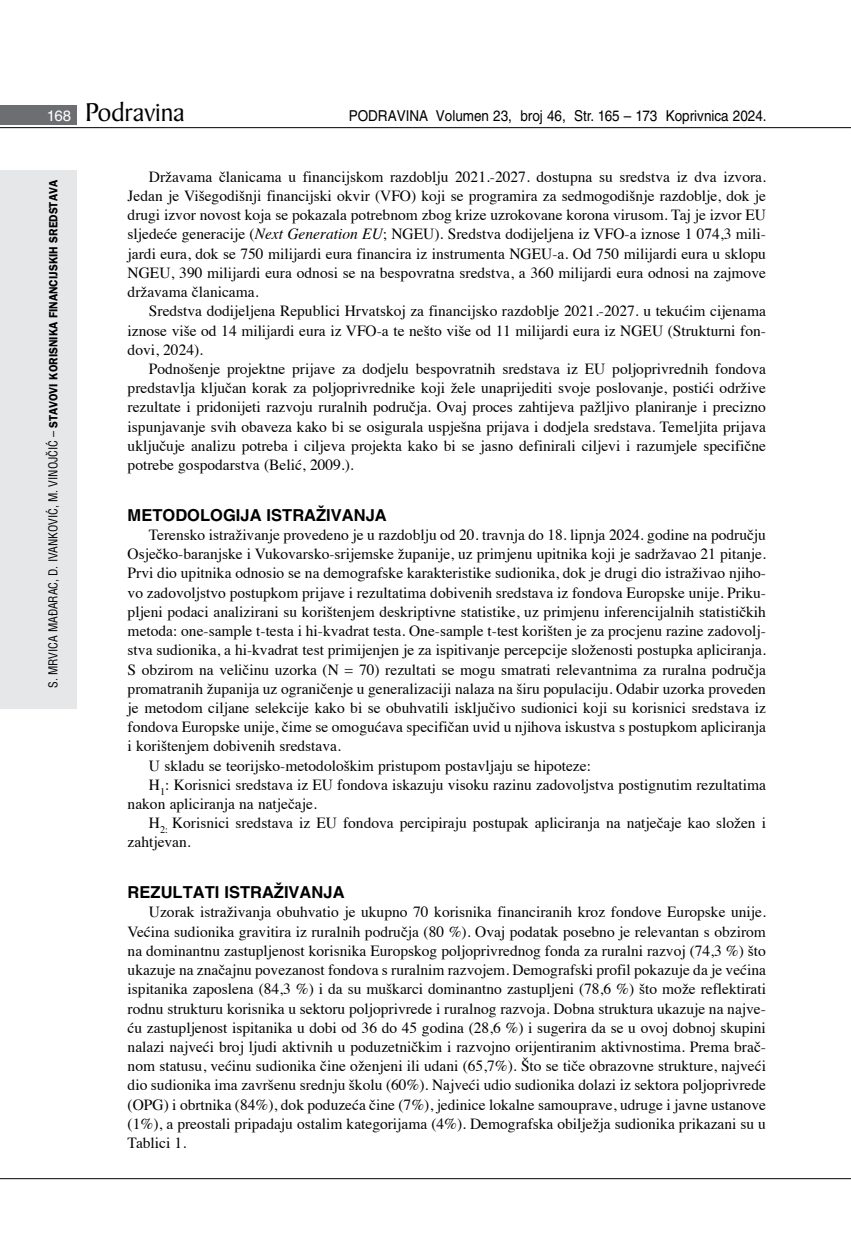
<style>
.page{position:relative;width:851px;height:1234px;background:#fff}
.page>*{position:absolute;margin:0;border:0;box-sizing:border-box;transform-origin:0 0}
.t1{font:27.6px "Baker Signet BT";color:#000}
.t2{font:700 16.5px "Helvetica LT Skin 29";color:#000}
.t3{font:15.45px/19.2px "Times";color:#000;text-align:justify}
.t4{font:15px "Helvetica LT Skin 29";color:#000;scale:.9 1}
.t5{font:condensed 12px "Helvetica LT Skin 29";letter-spacing:-.005em;color:#000}
.s1{font-family:"Helvetica LT Skin 29";font-size:15px;color:#fff}
.s2{font-family:"ITC Franklin Gothic Skin 29";font-weight:600;font-stretch:normal}
.s3{font-style:italic}
</style>
<div class="page">
<div style="left:0;top:170px;width:77px;height:538px;background:#e6e7e8"></div>
<div style="left:0;top:105px;width:77px;height:19px;background:#6d6e71"></div>
<hr style="left:0;top:127px;width:850px;height:1px;background:#000">
<hr style="left:0;top:1177px;width:850px;height:1px;background:#000">
<h1 class="t1" style="left:47px;top:95px;width:139px"><span class="s1">168</span> Podravina</h1>
<p class="t4" style="left:348px;top:107px;width:466px">PODRAVINA Volumen 23, broj 46, Str. 165 – 173 Koprivnica 2024.</p>
<p class="t5" style="left:46px;top:687px;width:509px;rotate:-90deg">S. MRVICA MAĐARAC, D. IVANKOVIĆ, M. VINOJČIĆ – <span class="s2">STAVOVI KORISNIKA FINANCIJSKIH SREDSTAVA</span></p>
<p class="t3" style="left:128px;top:166px;width:639px;text-indent:21px">Državama članicama u financijskom razdoblju 2021.-2027. dostupna su sredstva iz dva izvora.<br>Jedan je Višegodišnji financijski okvir (VFO) koji se programira za sedmogodišnje razdoblje, dok je drugi izvor novost koja se pokazala potrebnom zbog krize uzrokovane korona virusom. Taj je izvor EU sljedeće generacije (<span class="s3">Next Generation EU</span>; NGEU). Sredstva dodijeljena iz VFO-a iznose 1 074,3 mili&shy;jardi eura, dok se 750 milijardi eura financira iz instrumenta NGEU-a. Od 750 milijardi eura u sklopu NGEU, 390 milijardi eura odnosi se na bespovratna sredstva, a 360 milijardi eura odnosi na zajmove državama članicama.</p>
<p class="t3" style="left:128px;top:300px;width:639px;text-indent:21px">Sredstva dodijeljena Republici Hrvatskoj za financijsko razdoblje 2021.-2027. u tekućim cijenama iznose više od 14 milijardi eura iz VFO-a te nešto više od 11 milijardi eura iz NGEU (Strukturni fon&shy;dovi, 2024).</p>
<p class="t3" style="left:128px;top:358px;width:639px;text-indent:21px">Podnošenje projektne prijave za dodjelu bespovratnih sredstava iz EU poljoprivrednih fondova predstavlja ključan korak za poljoprivrednike koji žele unaprijediti svoje poslovanje, postići održive rezultate i pridonijeti razvoju ruralnih područja. Ovaj proces zahtijeva pažljivo planiranje i precizno ispunjavanje svih obaveza kako bi se osigurala uspješna prijava i dodjela sredstava. Temeljita prijava uključuje analizu potreba i ciljeva projekta kako bi se jasno definirali ciljevi i razumjele specifične potrebe gospodarstva (Belić, 2009.).</p>
<p class="t2" style="left:128px;top:505px;width:260px">METODOLOGIJA ISTRAŽIVANJA</p>
<p class="t3" style="left:149px;top:524px;width:618px">Terensko istraživanje provedeno je u razdoblju od 20. travnja do 18. lipnja 2024. godine na području</p>
<p class="t3" style="left:128px;top:543px;width:639px">Osječko-baranjske i Vukovarsko-srijemske županije, uz primjenu upitnika koji je sadržavao 21 pitanje.</p>
<p class="t3" style="left:128px;top:562px;width:639px">Prvi dio upitnika odnosio se na demografske karakteristike sudionika, dok je drugi dio istraživao njiho-</p>
<p class="t3" style="left:128px;top:581px;width:639px">vo zadovoljstvo postupkom prijave i rezultatima dobivenih sredstava iz fondova Europske unije. Priku-</p>
<p class="t3" style="left:128px;top:600px;width:639px">pljeni podaci analizirani su korištenjem deskriptivne statistike, uz primjenu inferencijalnih statističkih</p>
<p class="t3" style="left:128px;top:620px;width:639px">metoda: one-sample t-testa i hi-kvadrat testa. One-sample t-test korišten je za procjenu razine zadovolj-</p>
<p class="t3" style="left:128px;top:639px;width:639px">stva sudionika, a hi-kvadrat test primijenjen je za ispitivanje percepcije složenosti postupka apliciranja.</p>
<p class="t3" style="left:128px;top:658px;width:639px">S obzirom na veličinu uzorka (N = 70) rezultati se mogu smatrati relevantnima za ruralna područja</p>
<p class="t3" style="left:128px;top:677px;width:639px">promatranih županija uz ograničenje u generalizaciji nalaza na širu populaciju. Odabir uzorka proveden</p>
<p class="t3" style="left:128px;top:696px;width:639px">je metodom ciljane selekcije kako bi se obuhvatili isključivo sudionici koji su korisnici sredstava iz</p>
<p class="t3" style="left:128px;top:716px;width:639px">fondova Europske unije, čime se omogućava specifičan uvid u njihova iskustva s postupkom apliciranja</p>
<p class="t3" style="left:128px;top:735px;width:215px">i korištenjem dobivenih sredstava.</p>
<p class="t3" style="left:149px;top:754px;width:443px">U skladu se teorijsko-metodološkim pristupom postavljaju se hipoteze:</p>
<p class="t3" style="left:149px;top:773px;width:618px">H<sub>1</sub>: Korisnici sredstava iz EU fondova iskazuju visoku razinu zadovoljstva postignutim rezultatima</p>
<p class="t3" style="left:128px;top:792px;width:191px">nakon apliciranja na natječaje.</p>
<p class="t3" style="left:149px;top:812px;width:618px">H<sub>2:</sub> Korisnici sredstava iz EU fondova percipiraju postupak apliciranja na natječaje kao složen i</p>
<p class="t3" style="left:128px;top:831px;width:65px">zahtjevan.</p>
<p class="t2" style="left:128px;top:882px;width:218px">REZULTATI ISTRAŽIVANJA</p>
<p class="t3" style="left:128px;top:901px;width:639px;text-indent:21px">Uzorak istraživanja obuhvatio je ukupno 70 korisnika financiranih kroz fondove Europske unije.<br>Većina sudionika gravitira iz ruralnih područja (80 %). Ovaj podatak posebno je relevantan s obzirom na dominantnu zastupljenost korisnika Europskog poljoprivrednog fonda za ruralni razvoj (74,3 %) što ukazuje na značajnu povezanost fondova s ruralnim razvojem. Demografski profil pokazuje da je većina ispitanika zaposlena (84,3 %) i da su muškarci dominantno zastupljeni (78,6 %) što može reflektirati rodnu strukturu korisnika u sektoru poljoprivrede i ruralnog razvoja. Dobna struktura ukazuje na najve&shy;ću zastupljenost ispitanika u dobi od 36 do 45 godina (28,6 %) i sugerira da se u ovoj dobnoj skupini nalazi najveći broj ljudi aktivnih u poduzetničkim i razvojno orijentiranim aktivnostima. Prema brač&shy;nom statusu, većinu sudionika čine oženjeni ili udani (65,7%). Što se tiče obrazovne strukture, najveći dio sudionika ima završenu srednju školu (60%). Najveći udio sudionika dolazi iz sektora poljoprivrede (OPG) i obrtnika (84%), dok poduzeća čine (7%), jedinice lokalne samouprave, udruge i javne ustanove (1%), a preostali pripadaju ostalim kategorijama (4%). Demografska obilježja sudionika prikazani su u Tablici 1.</p>
</div>
